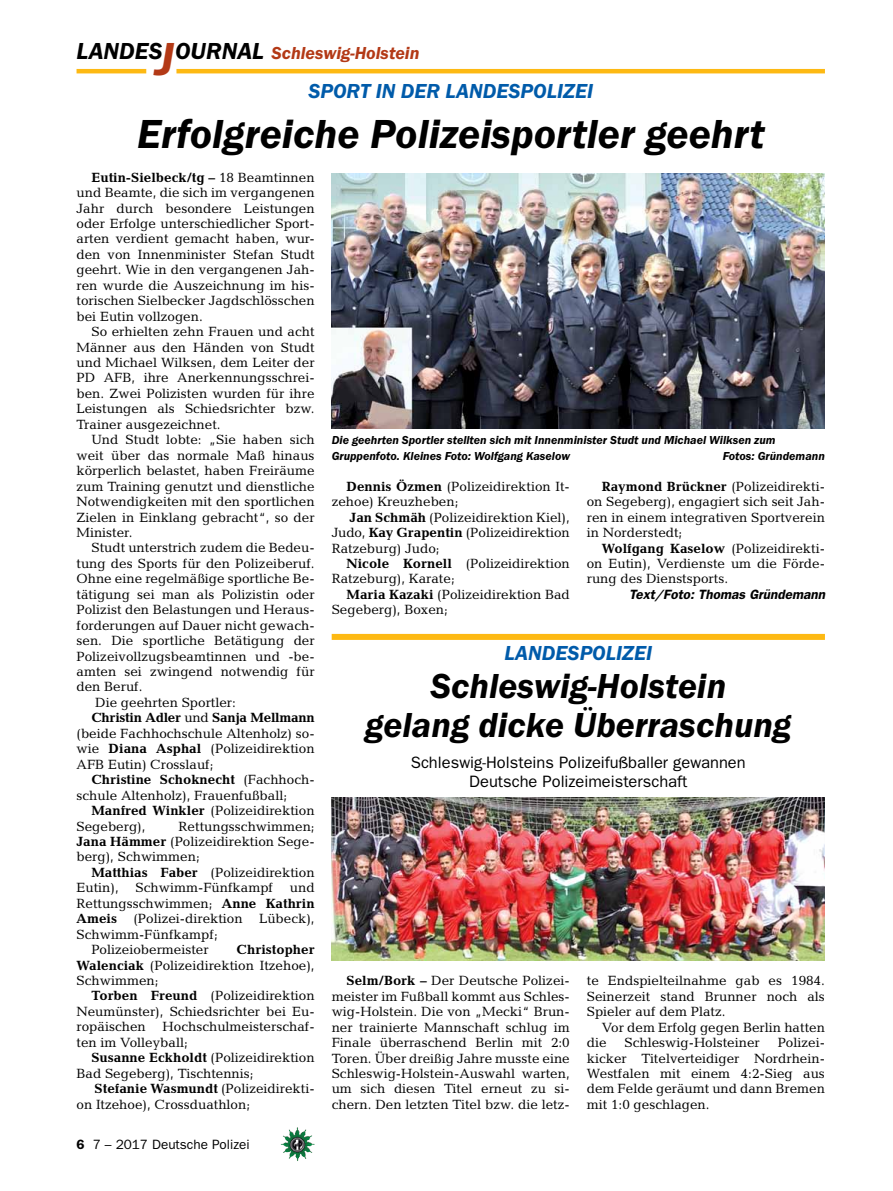
<style>
.page{position:relative;width:893px;height:1191px;background:#fff}
.page>*{position:absolute;margin:0;border:0;box-sizing:border-box;transform-origin:0 0}
.t1{font:italic 600 42px "Franklin Gothic Itc T";color:#000}
.t2{font:italic 600 36px/39px "Franklin Gothic Itc T";color:#000;text-align:center}
.t3{font:italic 600 21px "Franklin Gothic Itc T";color:#005baa}
.t4{font:italic 600 18px "Franklin Gothic Itc T";color:#b33916}
.t5{font:16.5px/18.8px "Franklin Gothic";color:#000;text-align:center}
.t6{font:13.5px/15.5px "Candida";color:#000;text-align:justify}
.t7{font:700 13.5px "Candida";letter-spacing:-.02em;color:#000}
.t8{font:700 13.5px "Candida";color:#000}
.t9{font:italic 600 13.5px "Franklin Gothic";color:#000}
.t10{font:13.5px "Franklin Gothic";color:#000}
.t11{font:italic 600 12px/15.5px "Franklin Gothic Itc T";color:#000}
.s1{font-size:24px;color:#000}
.s2{font-size:48px}
.s3{font-weight:700}
.s4{font-weight:400}
.s5{font-weight:600}
</style>
<div class="page">
<hr style="left:77px;top:69px;width:69px;height:4px;background:#fdb913">
<hr style="left:176px;top:69px;width:649px;height:4px;background:#fdb913">
<img style="left:281px;top:1128px;width:16px;height:24px">
<img style="left:332px;top:174px;width:493px;height:255px">
<img style="left:332px;top:797px;width:493px;height:163px">
<div style="left:332px;top:634px;width:493px;height:6px;background:#fdb913"></div>
<h3 class="t4" style="left:77px;top:42px;width:344px"><span class="s1">LANDES</span><span class="s2">J</span><span class="s1">OURNAL</span> Schleswig-Holstein</h3>
<h3 class="t3" style="left:308px;top:79px;width:39px">Sport</h3>
<h3 class="t3" style="left:376px;top:79px;width:39px">in der</h3>
<h3 class="t3" style="left:445px;top:79px;width:25px">Landes</h3>
<h3 class="t3" style="left:521px;top:79px;width:65px">polizei</h3>
<h1 class="t1" style="left:137px;top:109px;width:629px">Erfolgreiche Polizeisportler geehrt</h1>
<p class="t6" style="left:77px;top:169px;width:240px;text-indent:15px"><span class="s3">Eutin-Sielbeck/tg –</span> 18 Beamtinnen und Beamte, die sich im vergangenen Jahr durch besondere Leistungen oder Erfolge unterschiedlicher Sport&shy;arten verdient gemacht haben, wur&shy;den von Innenminister Stefan Studt geehrt. Wie in den vergangenen Jah&shy;ren wurde die Auszeichnung im his&shy;torischen Sielbecker Jagdschlösschen bei Eutin vollzogen.</p>
<p class="t6" style="left:77px;top:324px;width:240px;text-indent:15px">So erhielten zehn Frauen und acht Männer aus den Händen von Studt und Michael Wilksen, dem Leiter der PD AFB, ihre Anerkennungsschrei&shy;ben. Zwei Polizisten wurden für ihre Leistungen als Schiedsrichter bzw.<br>Trainer ausgezeichnet.</p>
<p class="t6" style="left:77px;top:432px;width:240px;text-indent:15px">Und Studt lobte: „Sie haben sich weit über das normale Maß hinaus körperlich belastet, haben Freiräume zum Training genutzt und dienstliche Notwendigkeiten mit den sportlichen Zielen in Einklang gebracht“, so der Minister.</p>
<p class="t6" style="left:91px;top:540px;width:225px">Studt unterstrich zudem die Bedeu-</p>
<p class="t6" style="left:77px;top:555px;width:240px">tung des Sports für den Polizeiberuf.</p>
<p class="t6" style="left:77px;top:571px;width:240px">Ohne eine regelmäßige sportliche Be-</p>
<p class="t6" style="left:77px;top:586px;width:240px">tätigung sei man als Polizistin oder</p>
<p class="t6" style="left:77px;top:602px;width:240px">Polizist den Belastungen und Heraus-</p>
<p class="t6" style="left:77px;top:617px;width:240px">forderungen auf Dauer nicht gewach-</p>
<p class="t6" style="left:77px;top:633px;width:240px">sen. Die sportliche Betätigung der</p>
<p class="t6" style="left:77px;top:648px;width:240px">Polizeivollzugsbeamtinnen und -be-</p>
<p class="t6" style="left:77px;top:664px;width:240px">amten sei zwingend notwendig für</p>
<p class="t6" style="left:77px;top:679px;width:68px">den Beruf.</p>
<p class="t6" style="left:95px;top:694px;width:142px">Die geehrten Sportler:</p>
<p class="t7" style="left:91px;top:710px;width:225px">Christin Adler <span class="s4">und</span> Sanja Mellmann</p>
<p class="t6" style="left:77px;top:725px;width:240px">(beide Fachhochschule Altenholz) so-</p>
<p class="t6" style="left:77px;top:741px;width:240px">wie <span class="s3">Diana Asphal</span> (Polizeidirektion</p>
<p class="t6" style="left:77px;top:756px;width:139px">AFB Eutin) Crosslauf;</p>
<p class="t8" style="left:91px;top:772px;width:225px">Christine Schoknecht <span class="s4">(Fachhoch-</span></p>
<p class="t6" style="left:77px;top:787px;width:212px">schule Altenholz), Frauenfußball;</p>
<p class="t6" style="left:91px;top:802px;width:225px"><span class="s3">Manfred Winkler</span> (Polizeidirektion</p>
<p class="t6" style="left:77px;top:818px;width:71px">Segeberg),</p>
<p class="t6" style="left:77px;top:818px;width:240px;text-indent:102px">Rettungsschwimmen; <span class="s3">Jana Hämmer</span> (Polizeidirektion Sege&shy;berg), Schwimmen;</p>
<p class="t6" style="left:91px;top:864px;width:225px"><span class="s3">Matthias Faber</span> (Polizeidirektion</p>
<p class="t6" style="left:77px;top:880px;width:240px">Eutin), Schwimm-Fünfkampf und</p>
<p class="t6" style="left:77px;top:895px;width:240px">Rettungsschwimmen; <span class="s3">Anne Kathrin</span></p>
<p class="t6" style="left:77px;top:911px;width:240px"><span class="s3">Ameis</span> (Polizei-direktion Lübeck),</p>
<p class="t6" style="left:77px;top:926px;width:143px">Schwimm-Fünfkampf;</p>
<p class="t6" style="left:91px;top:941px;width:119px">Polizeiobermeister</p>
<p class="t6" style="left:77px;top:941px;width:240px;text-indent:160px"><span class="s3">Christopher Walenciak</span> (Polizeidirektion Itzehoe), Schwimmen;</p>
<p class="t6" style="left:77px;top:988px;width:240px;text-indent:15px"><span class="s3">Torben Freund</span> (Polizeidirektion Neumünster), Schiedsrichter bei Eu&shy;ropäischen Hochschulmeisterschaf&shy;ten im Volleyball;</p>
<p class="t6" style="left:77px;top:1050px;width:240px;text-indent:15px"><span class="s3">Susanne Eckholdt</span> (Polizeidirektion<br>Bad Segeberg), Tischtennis;</p>
<p class="t6" style="left:77px;top:1080px;width:240px;text-indent:18px"><span class="s3">Stefanie Wasmundt</span> (Polizeidirekti&shy;on Itzehoe), Crossduathlon;</p>
<p class="t10" style="left:77px;top:1136px;width:175px"><span class="s5">6</span> 7 – 2017 Deutsche Polizei</p>
<p class="t11" style="left:332px;top:432px;width:445px">Die geehrten Sportler stellten sich mit Innenminister Studt und Michael Wilksen zum<br>Gruppenfoto. Kleines Foto: Wolfgang Kaselow</p>
<p class="t11" style="left:723px;top:448px;width:104px">Fotos: Gründemann</p>
<p class="t6" style="left:332px;top:478px;width:240px;text-indent:15px"><span class="s3">Dennis Özmen</span> (Polizeidirektion It&shy;zehoe) Kreuzheben;</p>
<p class="t6" style="left:332px;top:509px;width:240px;text-indent:18px"><span class="s3">Jan Schmäh</span> (Polizeidirektion Kiel), Judo, <span class="s3">Kay Grapentin</span> (Polizeidirektion Ratzeburg) Judo;</p>
<p class="t6" style="left:332px;top:556px;width:240px;text-indent:15px"><span class="s3">Nicole Kornell</span> (Polizeidirektion<br>Ratzeburg), Karate;</p>
<p class="t6" style="left:332px;top:586px;width:240px;text-indent:15px"><span class="s3">Maria Kazaki</span> (Polizeidirektion Bad<br>Segeberg), Boxen;</p>
<p class="t6" style="left:587px;top:478px;width:240px;text-indent:15px"><span class="s3">Raymond Brückner</span> (Polizeidirekti&shy;on Segeberg), engagiert sich seit Jah&shy;ren in einem integrativen Sportverein in Norderstedt;</p>
<p class="t6" style="left:587px;top:540px;width:240px;text-indent:15px"><span class="s3">Wolfgang Kaselow</span> (Polizeidirekti&shy;on Eutin), Verdienste um die Förde&shy;rung des Dienstsports.</p>
<p class="t9" style="left:629px;top:586px;width:197px">Text/Foto: Thomas Gründemann</p>
<h3 class="t3" style="left:504px;top:640px;width:25px">Landes</h3>
<h3 class="t3" style="left:580px;top:640px;width:65px">polizei</h3>
<h2 class="t2" style="left:365px;top:665px;width:428px">Schleswig-Holstein<br>gelang dicke Überraschung</h2>
<p class="t5" style="left:411px;top:753px;width:336px">Schleswig-Holsteins Polizeifußballer gewannen<br>Deutsche Polizeimeisterschaft</p>
<p class="t6" style="left:332px;top:973px;width:240px;text-indent:15px"><span class="s3">Selm/Bork –</span> Der Deutsche Polizei&shy;meister im Fußball kommt aus Schles&shy;wig-Holstein. Die von „Mecki“ Brun&shy;ner trainierte Mannschaft schlug im Finale überraschend Berlin mit 2:0<br>Toren. Über dreißig Jahre musste eine Schleswig-Holstein-Auswahl warten, um sich diesen Titel erneut zu si&shy;chern. Den letzten Titel bzw. die letz-</p>
<p class="t6" style="left:587px;top:973px;width:240px">te Endspielteilnahme gab es 1984.<br>Seinerzeit stand Brunner noch als Spieler auf dem Platz.</p>
<p class="t6" style="left:587px;top:1019px;width:240px;text-indent:15px">Vor dem Erfolg gegen Berlin hatten die</p>
<p class="t6" style="left:587px;top:1034px;width:240px;text-indent:191px">Polizei&shy;kicker Titelverteidiger Nordrhein-Westfalen mit einem 4:2-Sieg aus dem Felde geräumt und dann Bremen mit 1:0 geschlagen.</p>
<p class="t6" style="left:624px;top:1034px;width:137px">Schleswig-Holsteiner</p>
</div>
